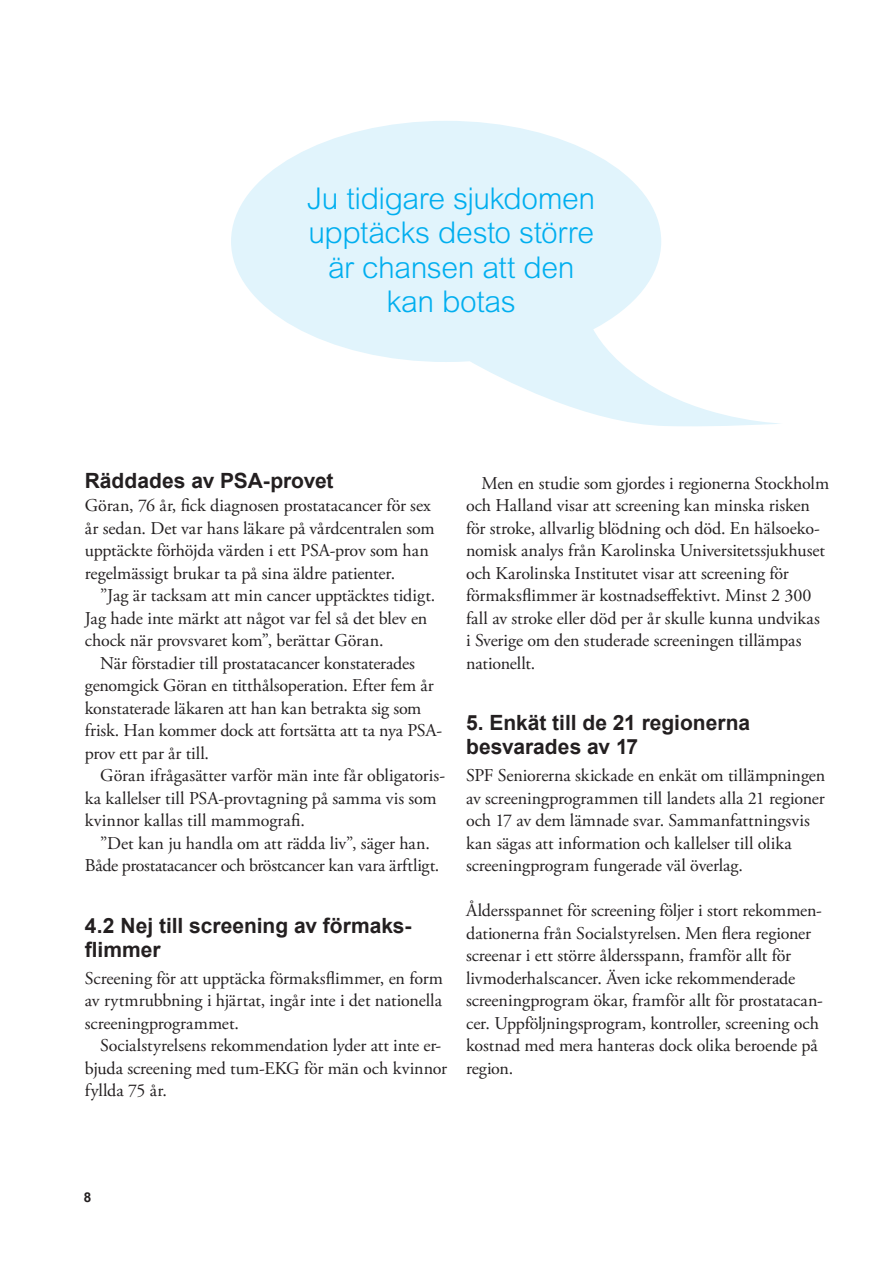
<style>
.page{position:relative;width:893px;height:1263px;background:#fff}
.page>*{position:absolute;margin:0;border:0;box-sizing:border-box;transform-origin:0 0}
.Citat_-_2{font:300 30px/34.5px "Arial MT Std";letter-spacing:-.015em;color:#00aeef;text-align:center}
.Mellanrubrik{font:700 21px/24px "Arial";color:#231f20}
.Brödtext_indrag{font:18px/22.5px "Adobe Garamond Pro";letter-spacing:-.005em;color:#231f20}
.Brödtext{font:18px/22.5px "Adobe Garamond Pro";letter-spacing:-.005em;color:#231f20}
.t1{font:700 13.5px "Arial";color:#231f20}
</style>
<div class="page">
<svg style="left:231px;top:121px;width:549px;height:306px;fill:#e1f4fc"></svg>
<p class="Citat_-_2" style="left:307px;top:181px;width:289px">Ju tidigare sjukdomen upptäcks desto större är chansen att den kan botas</p>
<p class="Mellanrubrik" style="left:85px;top:469px;width:250px">Räddades av PSA-provet</p>
<p class="Brödtext" style="left:85px;top:495px;width:351px">Göran, 76 år, fick diagnosen prostatacancer för sex år sedan. Det var hans läkare på vårdcentralen som upptäckte förhöjda värden i ett PSA-prov som han regelmässigt brukar ta på sina äldre patienter.</p>
<p class="Brödtext_indrag" style="left:85px;top:585px;width:352px;text-indent:15px">”Jag är tacksam att min cancer upptäcktes tidigt.<br>Jag hade inte märkt att något var fel så det blev en chock när provsvaret kom”, berättar Göran.</p>
<p class="Brödtext_indrag" style="left:85px;top:652px;width:359px;text-indent:15px">När förstadier till prostatacancer konstaterades genomgick Göran en titthålsoperation. Efter fem år konstaterade läkaren att han kan betrakta sig som frisk. Han kommer dock att fortsätta att ta nya PSA&shy;prov ett par år till.</p>
<p class="Brödtext_indrag" style="left:85px;top:765px;width:362px;text-indent:15px">Göran ifrågasätter varför män inte får obligatoris&shy;ka kallelser till PSA-provtagning på samma vis som kvinnor kallas till mammografi.</p>
<p class="Brödtext_indrag" style="left:100px;top:832px;width:331px">”Det kan ju handla om att rädda liv”, säger han.</p>
<p class="Brödtext_indrag" style="left:85px;top:855px;width:356px">Både prostatacancer och bröstcancer kan vara ärftligt.</p>
<p class="Mellanrubrik" style="left:85px;top:914px;width:328px">4.2 Nej till screening av förmaks&shy;flimmer</p>
<p class="Brödtext" style="left:85px;top:967px;width:359px;text-align:justify">Screening för att upptäcka förmaksflimmer, en form av rytmrubbning i hjärtat, ingår inte i det nationella screeningprogrammet.</p>
<p class="Brödtext_indrag" style="left:85px;top:1035px;width:364px;text-indent:15px">Socialstyrelsens rekommendation lyder att inte er&shy;bjuda screening med tum-EKG för män och kvinnor fyllda 75 år.</p>
<p class="Brödtext_indrag" style="left:466px;top:472px;width:365px;text-indent:15px">Men en studie som gjordes i regionerna Stockholm och Halland visar att screening kan minska risken för stroke, allvarlig blödning och död. En hälsoeko&shy;nomisk analys från Karolinska Universitetssjukhuset och Karolinska Institutet visar att screening för förmaksflimmer är kostnadseffektivt. Minst 2 300 fall av stroke eller död per år skulle kunna undvikas<br>i Sverige om den studerade screeningen tillämpas nationellt.</p>
<p class="Mellanrubrik" style="left:466px;top:712px;width:286px">5. Enkät till de 21 regionerna besvarades av 17</p>
<p class="Brödtext" style="left:466px;top:765px;width:361px">SPF Seniorerna skickade en enkät om tillämpningen av screeningprogrammen till landets alla 21 regioner och 17 av dem lämnade svar. Sammanfattningsvis kan sägas att information och kallelser till olika screeningprogram fungerade väl överlag.</p>
<p class="Brödtext" style="left:466px;top:900px;width:358px">Åldersspannet för screening följer i stort rekommen&shy;dationerna från Socialstyrelsen. Men flera regioner screenar i ett större åldersspann, framför allt för livmoderhalscancer. Även icke rekommenderade screeningprogram ökar, framför allt för prostatacan&shy;cer. Uppföljningsprogram, kontroller, screening och kostnad med mera hanteras dock olika beroende på region.</p>
<p class="t1" style="left:84px;top:1189px;width:9px">8</p>
</div>
